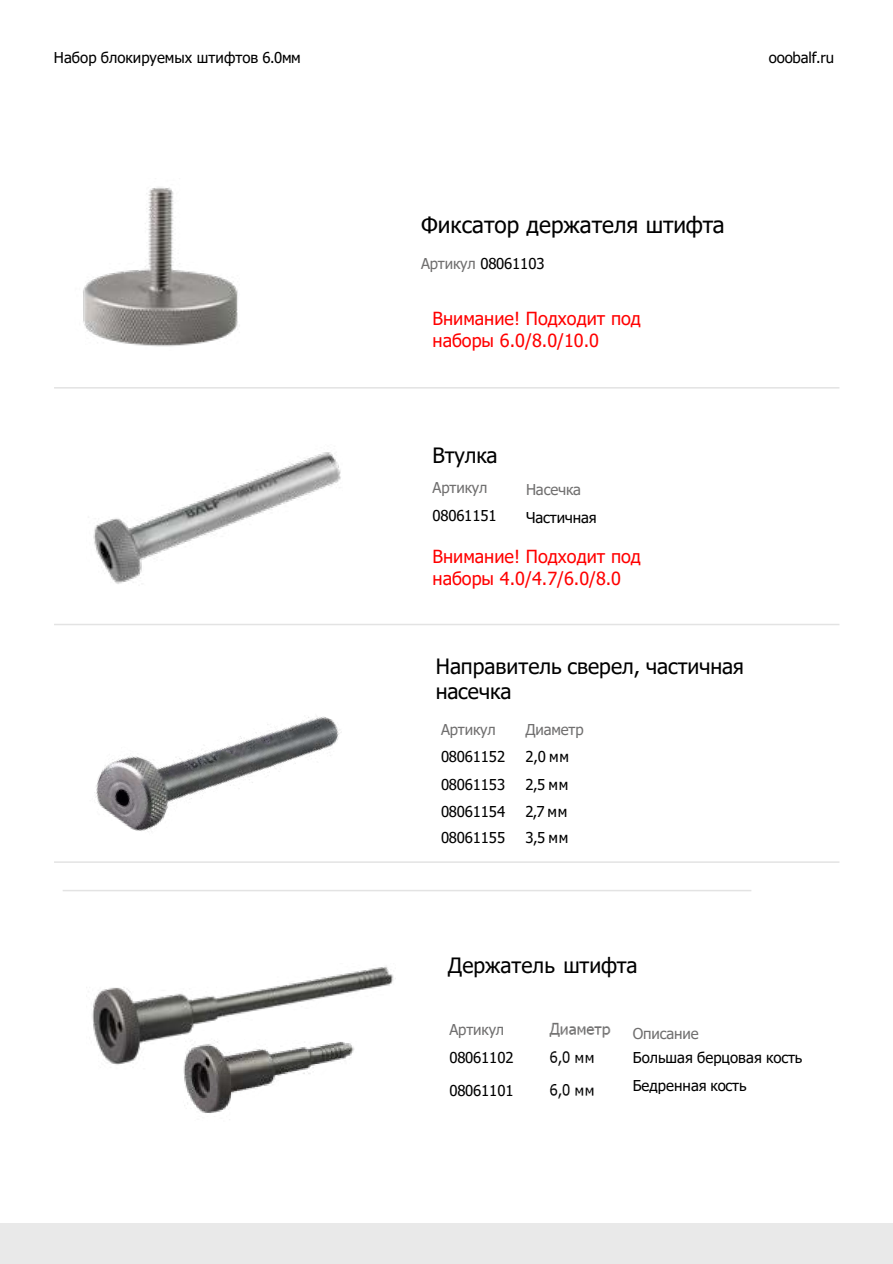
<style>
.page{position:relative;width:893px;height:1264px;background:#fff}
.page>*{position:absolute;margin:0;border:0;box-sizing:border-box;transform-origin:0 0}
.t1{font:22.5px "Tahoma";color:#000}
.t2{font:21px/25.2px "Tahoma";letter-spacing:-.005em;color:#000}
.t3{font:18px/21.6px "Tahoma";letter-spacing:-.005em;color:#f00}
.t4{font:15px/28px "Tahoma";letter-spacing:-.01em;color:#000}
.t5{font:15px "Tahoma";letter-spacing:-.01em;color:#706f6f}
.s1{color:#706f6f}
</style>
<div class="page">
<div style="left:0;top:1222px;width:892px;height:41px;background:#e9e9e9"></div>
<hr style="left:892px;top:1222px;width:1px;height:41px;background:#e9e9e9">
<hr style="left:54px;top:387px;width:785px;height:1px;background:#e3e3e3">
<hr style="left:54px;top:623px;width:785px;height:2px;background:#e3e3e3">
<hr style="left:54px;top:861px;width:785px;height:1px;background:#e3e3e3">
<img style="left:93px;top:452px;width:248px;height:132px">
<img style="left:83px;top:187px;width:157px;height:160px">
<hr style="left:63px;top:889px;width:688px;height:2px;background:#e3e3e3">
<img style="left:83px;top:716px;width:262px;height:147px">
<img style="left:183px;top:1072px;width:128px;height:41px">
<img style="left:92px;top:966px;width:304px;height:106px">
<img style="left:549px;top:1022px;width:62px;height:77px">
<p class="t4" style="left:54px;top:45px;width:248px">Набор блокируемых штифтов 6.0мм</p>
<p class="t4" style="left:768px;top:45px;width:67px">ooobalf.ru</p>
<p class="t1" style="left:421px;top:210px;width:305px">Фиксатор держателя штифта</p>
<p class="t4" style="left:421px;top:250px;width:125px"><span class="s1">Артикул</span> 08061103</p>
<p class="t3" style="left:432px;top:309px;width:210px">Внимание! Подходит под наборы 6.0/8.0/10.0</p>
<p class="t2" style="left:432px;top:444px;width:67px">Втулка</p>
<p class="t4" style="left:432px;top:474px;width:66px"><span class="s1">Артикул<br></span>08061151</p>
<p class="t4" style="left:526px;top:476px;width:72px"><span class="s1">Насечка<br></span>Частичная</p>
<p class="t3" style="left:432px;top:546px;width:210px">Внимание! Подходит под наборы 4.0/4.7/6.0/8.0</p>
<p class="t2" style="left:435px;top:655px;width:310px">Направитель сверел, частичная насечка</p>
<p class="t5" style="left:441px;top:718px;width:56px">Артикул</p>
<p class="t5" style="left:525px;top:718px;width:60px">Диаметр</p>
<p class="t4" style="left:441px;top:743px;width:66px">08061152</p>
<p class="t4" style="left:525px;top:743px;width:45px">2,0 мм</p>
<p class="t4" style="left:441px;top:770px;width:66px">08061153</p>
<p class="t4" style="left:525px;top:770px;width:44px">2,5 мм</p>
<p class="t4" style="left:441px;top:798px;width:66px">08061154</p>
<p class="t4" style="left:525px;top:798px;width:43px">2,7 мм</p>
<p class="t4" style="left:441px;top:824px;width:66px">08061155</p>
<p class="t4" style="left:525px;top:824px;width:44px">3,5 мм</p>
<p class="t2" style="left:448px;top:953px;width:191px">Держатель штифта</p>
<p class="t4" style="left:449px;top:1016px;width:66px"><span class="s1">Артикул<br></span>08061102</p>
<p class="t4" style="left:449px;top:1076px;width:66px">08061101</p>
<p class="t5" style="left:632px;top:1023px;width:67px">Описание</p>
<p class="t4" style="left:632px;top:1044px;width:171px">Большая берцовая кость<br>Бедренная кость</p>
</div>
